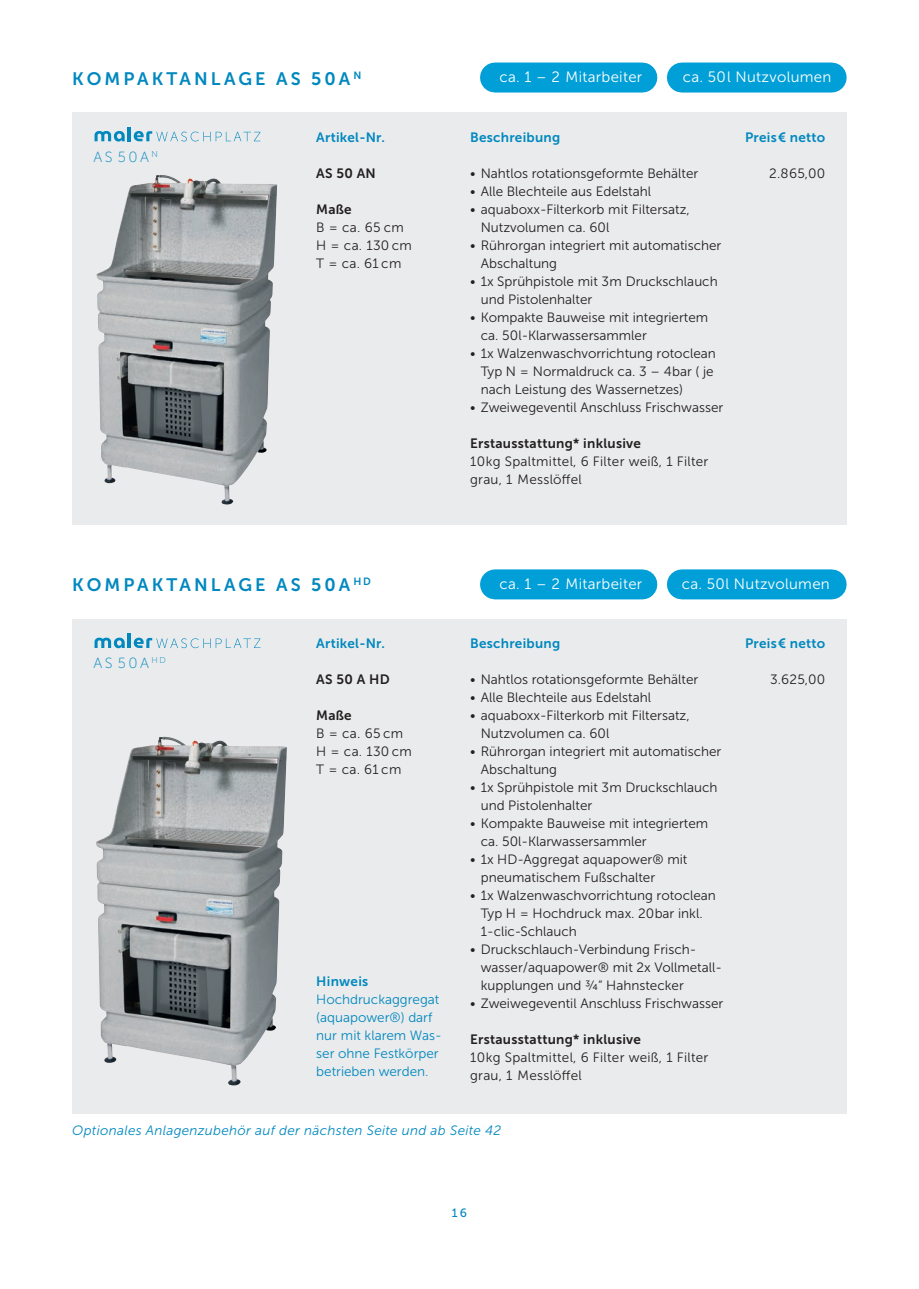
<style>
.page{position:relative;width:919px;height:1289px;background:#fff}
.page>*{position:absolute;margin:0;border:0;box-sizing:border-box;transform-origin:0 0}
.t1{font:18px "Fkprpb Museo Sans 700";letter-spacing:.17em;color:#0088bf}
.t2{font:15px "Pqfxxn Museo Sans 300";letter-spacing:.02em;color:#fff}
.t3{font:14.7px "Rxgryb Museo Sans 100";letter-spacing:.17em;color:#0088bf}
.t4{font:13.5px/18px "Pqfxxn Museo Sans 300";color:#231f20}
.t5{font:13.5px/18px "Pqfxxn Museo Sans 300";letter-spacing:.02em;color:#231f20}
.t6{font:13.5px/18px "Pqfxxn Museo Sans 300";color:#0088bf}
.t7{font:13.5px "Fkprpb Museo Sans 700";letter-spacing:.02em;color:#0088bf}
.t8{font:13.5px "Fkprpb Museo Sans 700";letter-spacing:.02em;color:#231f20}
.t9{font:italic 13.5px "Qfpsrq Museo Sans 300";letter-spacing:.02em;color:#0088bf}
.t10{font:12px "Wqwqmf Museo Sans 500";color:#0088bf}
</style>
<div class="page">
<div style="left:72px;top:112px;width:774px;height:412px;background:#eaebec"></div>
<div style="left:72px;top:618px;width:774px;height:495px;background:#eaebec"></div>
<div style="left:495px;top:63px;width:147px;height:30px;background:#009fd7"></div>
<div style="left:495px;top:569px;width:147px;height:30px;background:#009fd7"></div>
<div style="left:681px;top:63px;width:150px;height:30px;background:#009fd7"></div>
<div style="left:681px;top:569px;width:150px;height:30px;background:#009fd7"></div>
<img style="left:96px;top:175px;width:181px;height:329px">
<img style="left:96px;top:736px;width:191px;height:349px">
<svg style="left:94px;top:131px;width:31px;height:10px"></svg>
<hr style="left:128px;top:127px;width:3px;height:14px;background:#0088bf">
<svg style="left:134px;top:131px;width:76px;height:10px"></svg>
<svg style="left:216px;top:132px;width:44px;height:9px"></svg>
<svg style="left:94px;top:637px;width:31px;height:11px"></svg>
<hr style="left:128px;top:633px;width:3px;height:15px;background:#0088bf">
<svg style="left:134px;top:637px;width:76px;height:11px"></svg>
<svg style="left:216px;top:638px;width:44px;height:10px"></svg>
<h1 class="t1" style="left:72px;top:69px;width:290px">KOMPAKTANLAGE AS 50A <sup>N</sup></h1>
<p class="t3" style="left:93px;top:149px;width:66px">AS 50A <sup>N</sup></p>
<p class="t7" style="left:316px;top:129px;width:70px">Artikel-Nr.</p>
<p class="t8" style="left:316px;top:165px;width:61px">AS 50 AN</p>
<p class="t8" style="left:316px;top:201px;width:37px">Maße</p>
<p class="t5" style="left:316px;top:218px;width:97px">B = ca. 65 cm<br>H = ca. 130 cm<br>T = ca. 61 cm</p>
<p class="t2" style="left:499px;top:69px;width:144px">ca. 1 – 2 Mitarbeiter</p>
<p class="t2" style="left:682px;top:69px;width:150px">ca. 50 l Nutzvolumen</p>
<p class="t7" style="left:470px;top:129px;width:92px">Beschreibung</p>
<p class="t4" style="left:470px;top:164px;width:230px">• Nahtlos rotationsgeformte Behälter</p>
<p class="t4" style="left:470px;top:182px;width:182px">• Alle Blechteile aus Edelstahl</p>
<p class="t4" style="left:480px;top:200px;width:210px;text-indent:-11px">• aquaboxx-Filterkorb mit Filtersatz,<br>Nutzvolumen ca. 60 l</p>
<p class="t4" style="left:480px;top:236px;width:242px;text-indent:-11px">• Rührorgan integriert mit automatischer<br>Abschaltung</p>
<p class="t4" style="left:480px;top:272px;width:238px;text-indent:-11px">• 1x Sprühpistole mit 3 m Druckschlauch und Pistolenhalter</p>
<p class="t4" style="left:480px;top:308px;width:229px;text-indent:-11px">• Kompakte Bauweise mit integriertem ca. 50 l-Klarwassersammler</p>
<p class="t4" style="left:480px;top:344px;width:237px;text-indent:-11px">• 1x Walzenwaschvorrichtung rotoclean<br>Typ N = Normaldruck ca. 3 – 4 bar ( je nach Leistung des Wassernetzes)</p>
<p class="t4" style="left:470px;top:398px;width:255px">• Zweiwegeventil Anschluss Frischwasser</p>
<p class="t8" style="left:470px;top:435px;width:172px">Erstausstattung* inklusive</p>
<p class="t5" style="left:470px;top:452px;width:240px">10 kg Spaltmittel, 6 Filter weiß, 1 Filter grau, 1 Messlöffel</p>
<p class="t7" style="left:745px;top:129px;width:82px">Preis € netto</p>
<p class="t4" style="left:769px;top:164px;width:58px">2.865,00</p>
<h1 class="t1" style="left:72px;top:575px;width:300px">KOMPAKTANLAGE AS 50A <sup>HD</sup></h1>
<p class="t3" style="left:93px;top:655px;width:74px">AS 50A <sup>HD</sup></p>
<p class="t7" style="left:316px;top:635px;width:70px">Artikel-Nr.</p>
<p class="t8" style="left:316px;top:671px;width:75px">AS 50 A HD</p>
<p class="t8" style="left:316px;top:707px;width:37px">Maße</p>
<p class="t5" style="left:316px;top:724px;width:97px">B = ca. 65 cm<br>H = ca. 130 cm<br>T = ca. 61 cm</p>
<p class="t7" style="left:316px;top:973px;width:54px">Hinweis</p>
<p class="t6" style="left:316px;top:989px;width:127px">Hochdruckaggregat (aquapower®) darf nur mit klarem Was&shy;ser ohne Festkörper betrieben werden.</p>
<p class="t2" style="left:499px;top:575px;width:144px">ca. 1 – 2 Mitarbeiter</p>
<p class="t2" style="left:681px;top:575px;width:149px">ca. 50 l Nutzvolumen</p>
<p class="t7" style="left:470px;top:635px;width:92px">Beschreibung</p>
<p class="t4" style="left:470px;top:670px;width:230px">• Nahtlos rotationsgeformte Behälter</p>
<p class="t4" style="left:470px;top:688px;width:182px">• Alle Blechteile aus Edelstahl</p>
<p class="t4" style="left:480px;top:706px;width:210px;text-indent:-11px">• aquaboxx-Filterkorb mit Filtersatz,<br>Nutzvolumen ca. 60 l</p>
<p class="t4" style="left:480px;top:742px;width:242px;text-indent:-11px">• Rührorgan integriert mit automatischer<br>Abschaltung</p>
<p class="t4" style="left:480px;top:778px;width:238px;text-indent:-11px">• 1x Sprühpistole mit 3 m Druckschlauch und Pistolenhalter</p>
<p class="t4" style="left:480px;top:814px;width:229px;text-indent:-11px">• Kompakte Bauweise mit integriertem ca. 50 l-Klarwassersammler</p>
<p class="t4" style="left:480px;top:850px;width:208px;text-indent:-11px">• 1x HD-Aggregat aquapower ® mit pneumatischem Fußschalter</p>
<p class="t4" style="left:480px;top:886px;width:237px;text-indent:-11px">• 1x Walzenwaschvorrichtung rotoclean<br>Typ H = Hochdruck max. 20 bar inkl.<br>1-clic-Schlauch</p>
<p class="t4" style="left:480px;top:940px;width:243px;text-indent:-11px">• Druckschlauch-Verbindung Frisch&shy;wasser/aquapower ® mit 2x Vollmetall&shy;kupplungen und ¾“ Hahnstecker</p>
<p class="t4" style="left:470px;top:994px;width:254px">• Zweiwegeventil Anschluss Frischwasser</p>
<p class="t8" style="left:470px;top:1031px;width:172px">Erstausstattung* inklusive</p>
<p class="t5" style="left:470px;top:1048px;width:240px">10 kg Spaltmittel, 6 Filter weiß, 1 Filter grau, 1 Messlöffel</p>
<p class="t7" style="left:745px;top:635px;width:82px">Preis € netto</p>
<p class="t4" style="left:770px;top:670px;width:57px">3.625,00</p>
<p class="t9" style="left:72px;top:1122px;width:430px">Optionales Anlagenzubehör auf der nächsten Seite und ab Seite 42</p>
<p class="t10" style="left:452px;top:1205px;width:17px">16</p>
</div>
